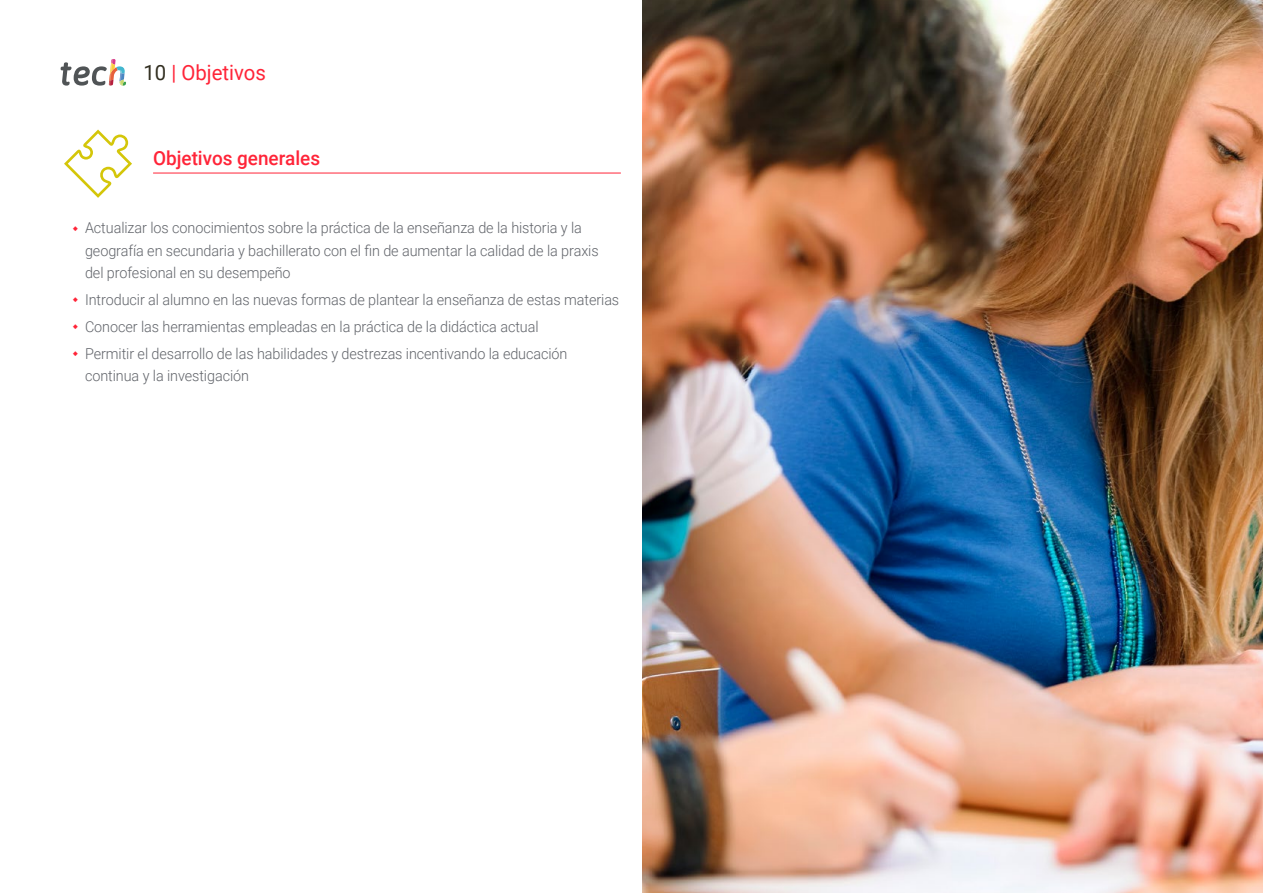
<style>
.page{position:relative;width:1263px;height:893px;background:#fff}
.page>*{position:absolute;margin:0;border:0;box-sizing:border-box;transform-origin:0 0}
.t1{font:21px "Roboto";color:#ff2438}
.t2{font:500 19.5px "Roboto";color:#ff2438}
.t3{font:300 15px/22.5px "Roboto";letter-spacing:-.005em;color:#61646a;scale:.96 1}
.s1{color:#312e20}
</style>
<div class="page">
<img style="left:642px;top:0;width:621px;height:893px">
<svg style="left:61px;top:59px;width:65px;height:27px"></svg>
<hr style="left:153px;top:173px;width:468px;height:1px;background:#ff2438">
<svg style="left:64px;top:130px;width:68px;height:68px"></svg>
<h1 class="t1" style="left:144px;top:57px;width:124px"><span class="s1">10</span> | Objetivos</h1>
<h2 class="t2" style="left:153px;top:144px;width:169px">Objetivos generales</h2>
<p class="t3" style="left:85px;top:216px;width:536px">Actualizar los conocimientos sobre la práctica de la enseñanza de la historia y la geografía en secundaria y bachillerato con el fin de aumentar la calidad de la praxis del profesional en su desempeño</p>
<p class="t3" style="left:85px;top:286px;width:558px;line-height:26.7px">Introducir al alumno en las nuevas formas de plantear la enseñanza de estas materias<br>Conocer las herramientas empleadas en la práctica de la didáctica actual<br>Permitir el desarrollo de las habilidades y destrezas incentivando la educación</p>
<p class="t3" style="left:85px;top:364px;width:172px">continua y la investigación</p>
</div>
